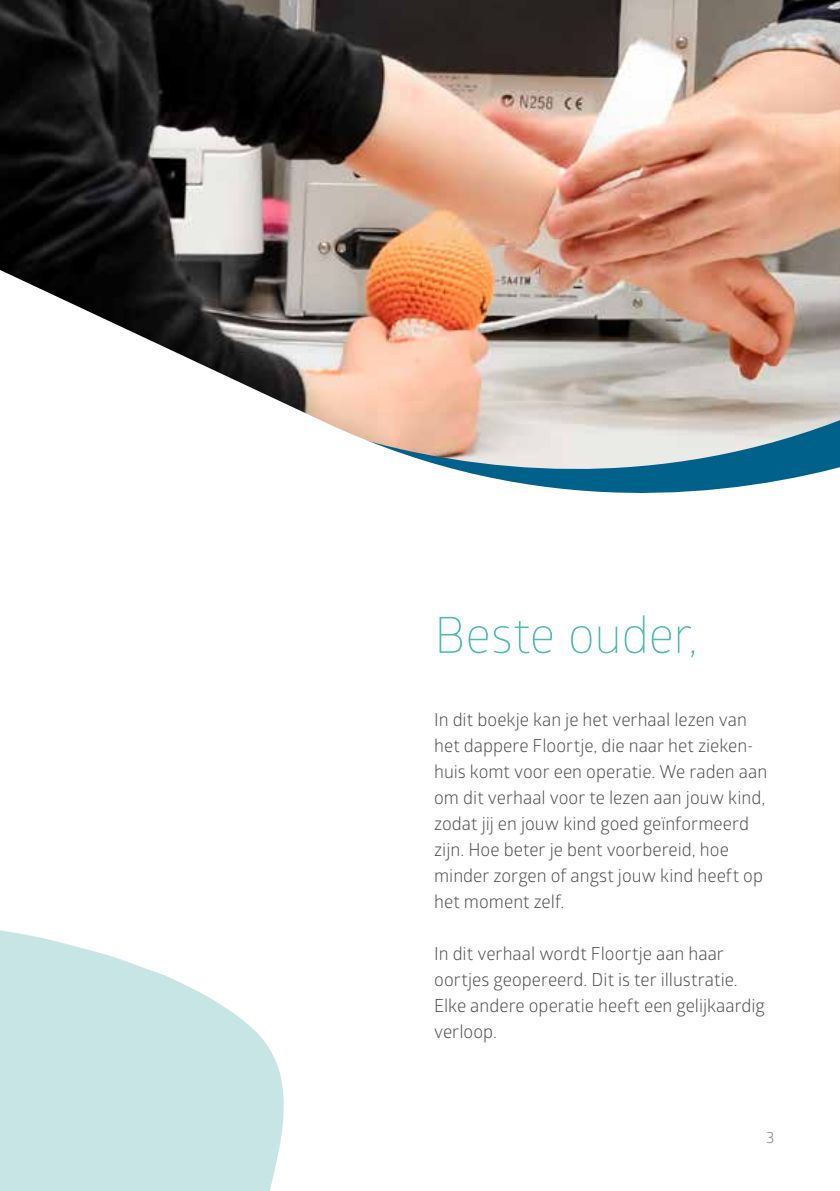
<style>
.page{position:relative;width:840px;height:1191px;background:#fff}
.page>*{position:absolute;margin:0;border:0;box-sizing:border-box;transform-origin:0 0}
.t1{font:300 50px "Glober";letter-spacing:-.01em;color:#4cbbb8}
.t2{font:18px/26px "Glober";color:#4a4a49}
.t3{font:16px "Glober";color:#7c7b7b}
</style>
<div class="page">
<img style="left:0;top:0;width:839px;height:262px">
<img style="left:0;top:262px;width:839px;height:231px">
<svg style="left:0;top:930px;width:284px;height:261px;fill:#c7e5e4"></svg>
<h1 class="t1" style="left:434px;top:600px;width:265px">Beste ouder,</h1>
<p class="t2" style="left:434px;top:706px;width:334px">In dit boekje kan je het verhaal lezen van het dappere Floortje, die naar het zieken&shy;huis komt voor een operatie. We raden aan om dit verhaal voor te lezen aan jouw kind, zodat jij en jouw kind goed geïnformeerd zijn. Hoe beter je bent voorbereid, hoe minder zorgen of angst jouw kind heeft op het moment zelf.</p>
<p class="t2" style="left:434px;top:940px;width:332px">In dit verhaal wordt Floortje aan haar oortjes geopereerd. Dit is ter illustratie.<br>Elke andere operatie heeft een gelijkaardig verloop.</p>
<p class="t3" style="left:765px;top:1125px;width:10px">3</p>
</div>
